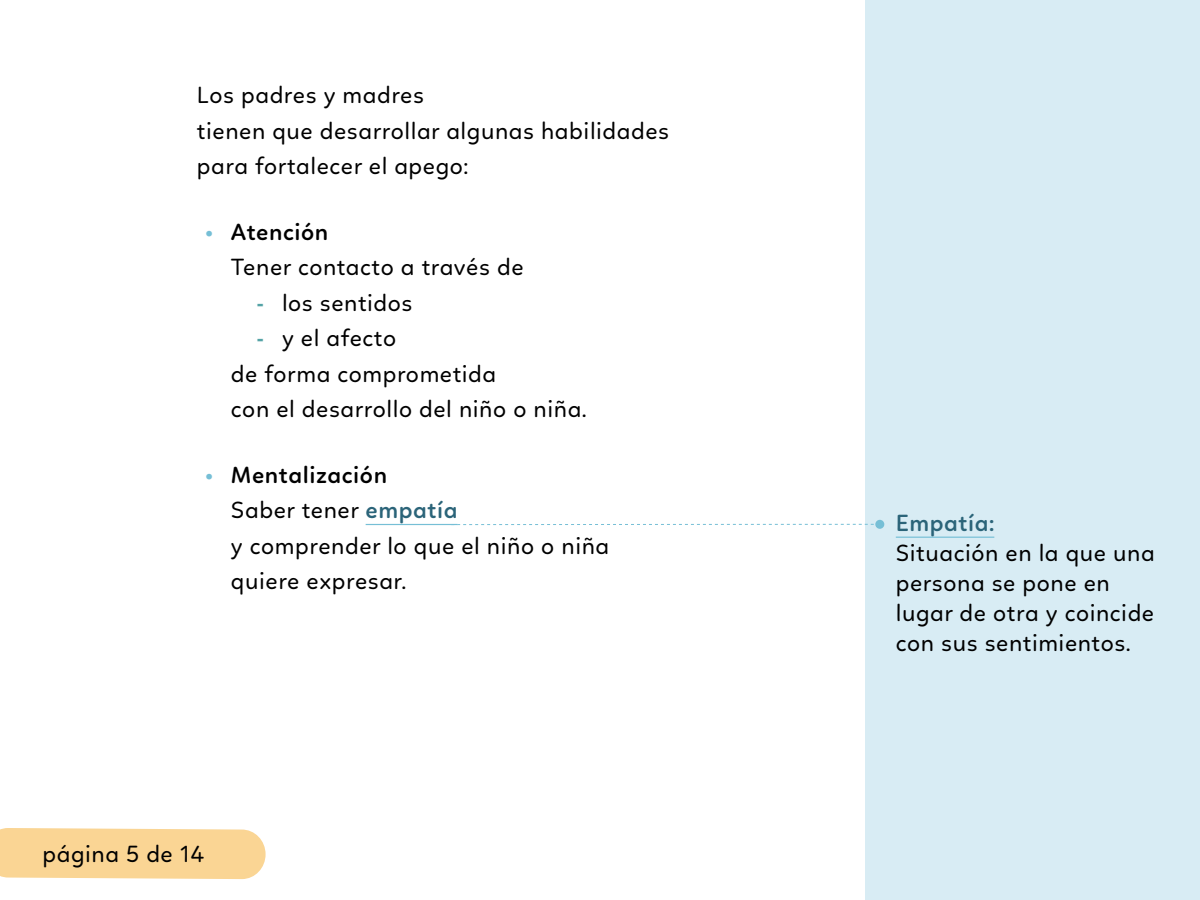
<style>
.page{position:relative;width:1200px;height:900px;background:#fff}
.page>*{position:absolute;margin:0;border:0;box-sizing:border-box;transform-origin:0 0}
.cita{font:24px/30px "Linotte";letter-spacing:.025em;color:#000}
.txt-lista-sinbullet{font:24px "Linotte";letter-spacing:.025em;color:#000}
.t1{font:600 24px "Linotte";letter-spacing:.025em;color:#000}
.txt{font:24px "Linotte";letter-spacing:.025em;color:#000}
.cita-2{font:600 24px "Linotte";letter-spacing:.025em;color:#2b6479}
.s1{font-family:"Graphik";font-size:21px;color:#76bfd6}
.s2{font-family:"Graphik";font-weight:600;font-size:21px;color:#54a3a6}
.s3{font-weight:600;color:#2b6479}
</style>
<div class="page">
<div style="left:866px;top:0;width:334px;height:900px;background:#d8ecf4"></div>
<svg style="left:457px;top:524px;width:417px;height:1px"></svg>
<div style="left:875px;top:520px;width:9px;height:9px;background:#76bfd6;border-radius:50%"></div>
<hr style="left:896px;top:537px;width:98px;height:1px;background:#76bfd6">
<div style="left:0;top:828px;width:266px;height:51px;background:#fad594"></div>
<hr style="left:366px;top:524px;width:91px;height:1px;background:#76bfd6">
<p class="cita" style="left:197px;top:80px;width:229px">Los padres y madres</p>
<p class="cita" style="left:197px;top:116px;width:474px">tienen que desarrollar algunas habilidades</p>
<p class="cita" style="left:197px;top:151px;width:273px">para fortalecer el apego:</p>
<p class="t1" style="left:205px;top:218px;width:124px"><span class="s1">•</span> Atención</p>
<p class="txt-lista-sinbullet" style="left:231px;top:253px;width:294px">Tener contacto a través de</p>
<p class="cita" style="left:257px;top:288px;width:157px"><span class="s2">-</span> los sentidos</p>
<p class="cita" style="left:257px;top:323px;width:141px"><span class="s2">-</span> y el afecto</p>
<p class="txt-lista-sinbullet" style="left:231px;top:360px;width:267px">de forma comprometida</p>
<p class="txt-lista-sinbullet" style="left:231px;top:395px;width:357px">con el desarrollo del niño o niña.</p>
<p class="t1" style="left:205px;top:461px;width:183px"><span class="s1">•</span> Mentalización</p>
<p class="txt-lista-sinbullet" style="left:231px;top:496px;width:228px">Saber tener <span class="s3">empatía</span></p>
<p class="txt-lista-sinbullet" style="left:231px;top:532px;width:380px">y comprender lo que el niño o niña</p>
<p class="txt-lista-sinbullet" style="left:231px;top:567px;width:177px">quiere expresar.</p>
<p class="txt" style="left:43px;top:840px;width:163px">página 5 de 14</p>
<p class="cita-2" style="left:896px;top:509px;width:100px">Empatía:</p>
<p class="cita" style="left:896px;top:538px;width:260px">Situación en la que una persona se pone en lugar de otra y coincide con sus sentimientos.</p>
</div>
